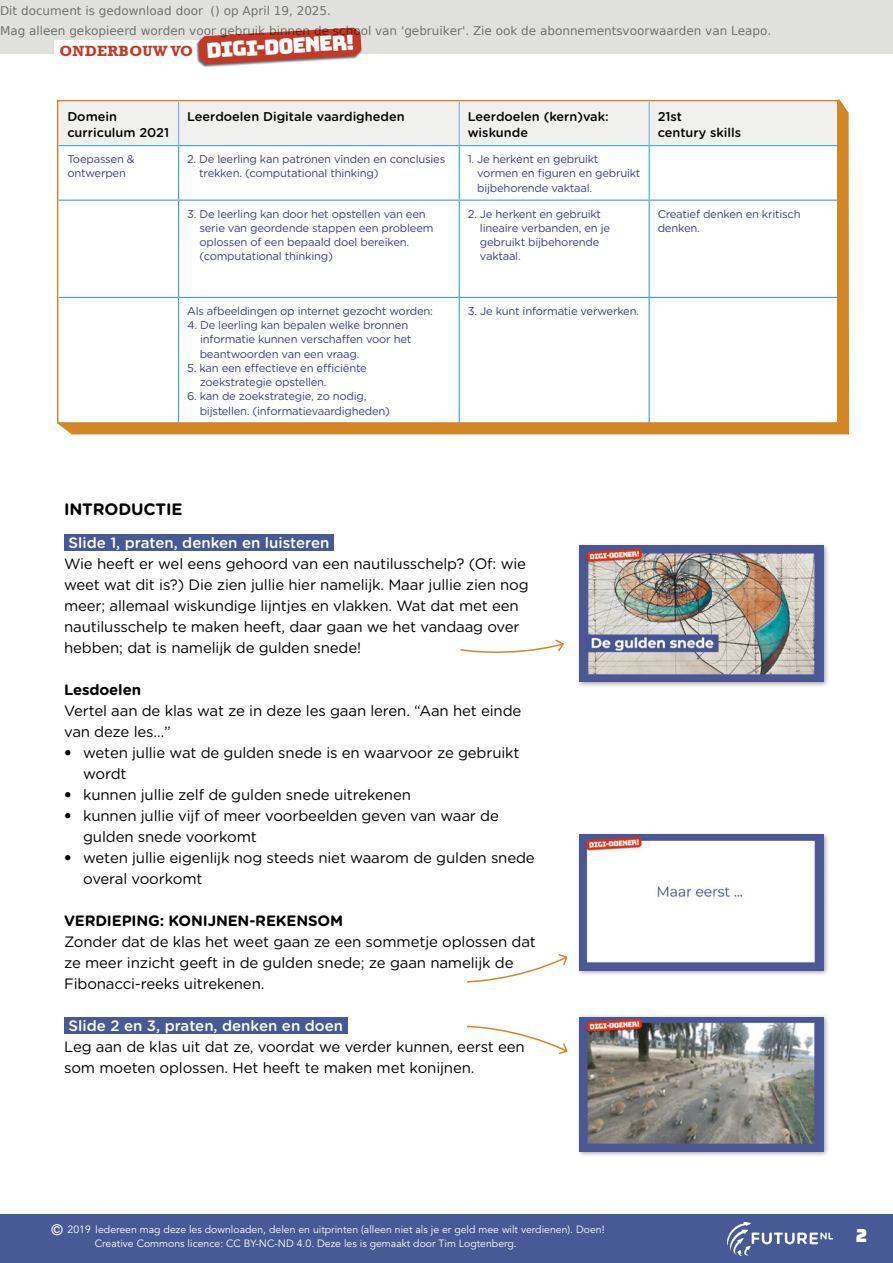
<style>
.page{position:relative;width:893px;height:1263px;background:#fff}
.page>*{position:absolute;margin:0;border:0;box-sizing:border-box;transform-origin:0 0}
.t1{font:20.85px "Bungee";color:#fff}
.t2{font:18px "Bungee";color:#fff}
.t3{font:700 16.5px "Gotham Rounded";letter-spacing:-.01em;color:#000}
.t4{font:15px/21px "Gotham Rounded";letter-spacing:-.01em;color:#000}
.t5{font:500 15px "Gotham Rounded";color:#fff}
.t6{font:700 15px "Gotham Rounded";letter-spacing:-.01em;color:#000}
.t7{font:700 15px "Rockwell Std";letter-spacing:.02em;color:#c33826}
.t8{font:500 12.75px/16.5px "Gotham Rounded";color:#000}
.t9{font:12px/20.4px "DejaVu Sans";color:rgb(0 0 0/.5)}
.t10{font:11.25px/14.2px "Gotham Rounded";letter-spacing:-.02em;color:#3a3d8c}
.t11{font:10.5px/13.5px "Avenir LT Std";color:#fff}
.s1{font-family:"Avenir LT Std"}
.s2{font-weight:500;font-size:15px}
</style>
<div class="page">
<div style="left:0;top:0;width:893px;height:53px;background:#e0e0dc"></div>
<div style="left:64px;top:535px;width:270px;height:16px;background:#485a95"></div>
<div style="left:64px;top:1018px;width:283px;height:16px;background:#485a95"></div>
<div style="left:577px;top:543px;width:253px;height:145px;background:#000;opacity:.35"></div>
<img style="left:580px;top:545px;width:243px;height:136px">
<div style="left:577px;top:832px;width:253px;height:145px;background:#000;opacity:.35"></div>
<img style="left:580px;top:835px;width:243px;height:136px">
<div style="left:577px;top:1014px;width:253px;height:143px;background:#000;opacity:.35"></div>
<img style="left:580px;top:1017px;width:243px;height:134px">
<svg style="left:467px;top:954px;width:101px;height:29px"></svg>
<svg style="left:467px;top:1025px;width:101px;height:30px"></svg>
<svg style="left:460px;top:639px;width:104px;height:14px"></svg>
<div style="left:0;top:1214px;width:893px;height:49px;background:#485a95"></div>
<svg style="left:58px;top:99px;width:791px;height:335px;background:#d78e34"></svg>
<div style="left:58px;top:101px;width:780px;height:322px;background:#fff"></div>
<div style="left:59px;top:102px;width:778px;height:43px;background:#f0f0ee"></div>
<svg style="left:59px;top:146px;width:778px;height:151px"></svg>
<hr style="left:178px;top:102px;width:1px;height:43px;background:#73a9de">
<hr style="left:459px;top:102px;width:1px;height:43px;background:#73a9de">
<hr style="left:649px;top:102px;width:1px;height:43px;background:#73a9de">
<hr style="left:649px;top:146px;width:1px;height:54px;background:#00aded">
<hr style="left:178px;top:145px;width:282px;height:1px;background:#3b9fe2">
<hr style="left:178px;top:146px;width:1px;height:54px;background:#3b9fe2">
<hr style="left:459px;top:146px;width:1px;height:54px;background:#3b9fe2">
<hr style="left:59px;top:200px;width:120px;height:1px;background:#3b9fe2">
<hr style="left:179px;top:200px;width:280px;height:1px;background:#3b9fe2">
<hr style="left:178px;top:201px;width:1px;height:96px;background:#3b9fe2">
<hr style="left:459px;top:200px;width:190px;height:1px;background:#3b9fe2">
<hr style="left:459px;top:201px;width:1px;height:96px;background:#3b9fe2">
<hr style="left:649px;top:200px;width:188px;height:1px;background:#3b9fe2">
<hr style="left:649px;top:201px;width:1px;height:96px;background:#3b9fe2">
<hr style="left:59px;top:297px;width:120px;height:1px;background:#3b9fe2">
<hr style="left:179px;top:297px;width:280px;height:1px;background:#3b9fe2">
<hr style="left:178px;top:298px;width:1px;height:125px;background:#3b9fe2">
<hr style="left:459px;top:297px;width:190px;height:1px;background:#3b9fe2">
<hr style="left:459px;top:298px;width:1px;height:125px;background:#3b9fe2">
<hr style="left:649px;top:297px;width:188px;height:1px;background:#3b9fe2">
<hr style="left:649px;top:298px;width:1px;height:125px;background:#3b9fe2">
<hr style="left:59px;top:145px;width:119px;height:1px;background:#36a7e9">
<hr style="left:460px;top:145px;width:189px;height:1px;background:#36a7e9">
<hr style="left:649px;top:145px;width:188px;height:1px;background:#36a7e9">
<hr style="left:59px;top:423px;width:120px;height:1px;background:#d48625">
<hr style="left:179px;top:423px;width:280px;height:1px;background:#d48625">
<hr style="left:459px;top:423px;width:190px;height:1px;background:#d48625">
<hr style="left:649px;top:423px;width:188px;height:1px;background:#d48625">
<div style="left:54px;top:40px;width:159px;height:20px;background:#fff"></div>
<div style="left:196px;top:28px;width:167px;height:39px;background:#000;opacity:.6"></div>
<svg style="left:199px;top:28px;width:162px;height:36px;background:#c65b4d"></svg>
<img style="left:728px;top:1222px;width:105px;height:34px">
<p class="t9" style="left:0;top:0;width:773px">Dit document is gedownload door () op April 19, 2025.<br>Mag alleen gekopieerd worden voor gebruik binnen de school van 'gebruiker'. Zie ook de abonnementsvoorwaarden van Leapo.</p>
<p class="t7" style="left:59px;top:42px;width:135px">ONDERBOUW VO</p>
<h1 class="t1" style="left:206px;top:38px;width:150px;rotate:-3deg">digi-doener!</h1>
<p class="t8" style="left:67px;top:107px;width:103px">Domein curriculum 2021</p>
<p class="t8" style="left:187px;top:107px;width:219px">Leerdoelen Digitale vaardigheden</p>
<p class="t8" style="left:468px;top:107px;width:142px">Leerdoelen (kern)vak: wiskunde</p>
<p class="t8" style="left:658px;top:107px;width:85px">21st<br>century skills</p>
<p class="t10" style="left:67px;top:152px;width:69px">Toepassen &amp; ontwerpen</p>
<p class="t10" style="left:199px;top:152px;width:247px;text-indent:-12px">2. De leerling kan patronen vinden en conclusies trekken. (computational thinking)</p>
<p class="t10" style="left:477px;top:152px;width:165px;text-indent:-9px">1. Je herkent en gebruikt vormen en figuren en gebruikt bijbehorende vaktaal.</p>
<p class="t10" style="left:199px;top:206px;width:236px;text-indent:-12px">3. De leerling kan door het opstellen van een serie van geordende stappen een probleem oplossen of een bepaald doel bereiken. (computational thinking)</p>
<p class="t10" style="left:480px;top:206px;width:132px;text-indent:-12px">2. Je herkent en gebruikt lineaire verbanden, en je gebruikt bijbehorende vaktaal.</p>
<p class="t10" style="left:658px;top:206px;width:145px">Creatief denken en kritisch denken.</p>
<p class="t10" style="left:187px;top:303px;width:247px">Als afbeeldingen op internet gezocht worden:</p>
<p class="t10" style="left:200px;top:318px;width:213px;text-indent:-13px">4. De leerling kan bepalen welke bronnen informatie kunnen verschaffen voor het beantwoorden van een vraag.</p>
<p class="t10" style="left:200px;top:360px;width:169px;text-indent:-13px">5. kan een effectieve en efficiënte zoekstrategie opstellen.</p>
<p class="t10" style="left:200px;top:389px;width:192px;text-indent:-13px">6. kan de zoekstrategie, zo nodig, bijstellen. (informatievaardigheden)</p>
<p class="t10" style="left:468px;top:303px;width:173px">3. Je kunt informatie verwerken.</p>
<p class="t3" style="left:64px;top:497px;width:120px">INTRODUCTIE</p>
<p class="t5" style="left:69px;top:531px;width:262px">Slide 1, praten, denken en luisteren</p>
<p class="t4" style="left:64px;top:552px;width:466px">Wie heeft er wel eens gehoord van een nautilusschelp? (Of: wie weet wat dit is?) Die zien jullie hier namelijk. Maar jullie zien nog meer; allemaal wiskundige lijntjes en vlakken. Wat dat met een nautilusschelp te maken heeft, daar gaan we het vandaag over hebben; dat is namelijk de gulden snede!</p>
<p class="t6" style="left:64px;top:678px;width:79px">Lesdoelen</p>
<p class="t4" style="left:64px;top:699px;width:459px">Vertel aan de klas wat ze in deze les gaan leren. “Aan het einde van deze les…”</p>
<p class="t4" style="left:83px;top:741px;width:438px;text-indent:-19px"><span class="s1">•</span> weten jullie wat de gulden snede is en waarvoor ze gebruikt wordt</p>
<p class="t4" style="left:64px;top:783px;width:348px"><span class="s1">•</span> kunnen jullie zelf de gulden snede uitrekenen</p>
<p class="t4" style="left:83px;top:804px;width:417px;text-indent:-19px"><span class="s1">•</span> kunnen jullie vijf of meer voorbeelden geven van waar de gulden snede voorkomt</p>
<p class="t4" style="left:83px;top:846px;width:453px;text-indent:-19px"><span class="s1">•</span> weten jullie eigenlijk nog steeds niet waarom de gulden snede overal voorkomt</p>
<p class="t6" style="left:64px;top:909px;width:281px">VERDIEPING: KONIJNEN-REKENSOM</p>
<p class="t4" style="left:64px;top:930px;width:473px">Zonder dat de klas het weet gaan ze een sommetje oplossen dat ze meer inzicht geeft in de gulden snede; ze gaan namelijk de<br>Fibonacci-reeks uitrekenen.</p>
<p class="t5" style="left:69px;top:1014px;width:276px">Slide 2 en 3, praten, denken en doen</p>
<p class="t4" style="left:64px;top:1035px;width:462px">Leg aan de klas uit dat ze, voordat we verder kunnen, eerst een som moeten oplossen. Het heeft te maken met konijnen.</p>
<p class="t11" style="left:95px;top:1223px;width:511px;text-indent:-44px"><span class="s2">©</span> 2019 Iedereen mag deze les downloaden, delen en uitprinten (alleen niet als je er geld mee wilt verdienen). Doen!<br>Creative Commons licence: CC BY-NC-ND 4.0. Deze les is gemaakt door Tim Logtenberg.</p>
<p class="t2" style="left:856px;top:1225px;width:13px">2</p>
</div>
